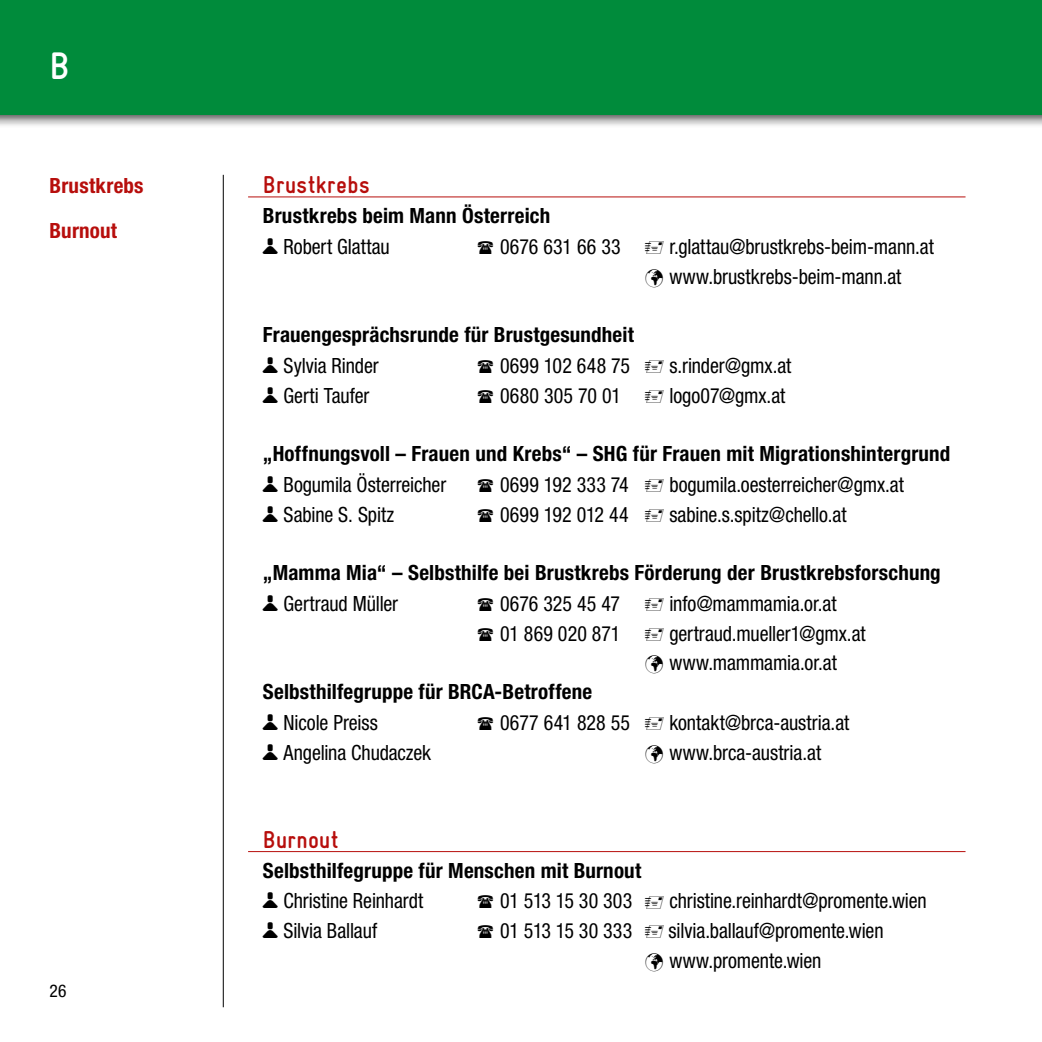
<style>
.page{position:relative;width:1042px;height:1042px;background:#fff}
.page>*{position:absolute;margin:0;border:0;box-sizing:border-box;transform-origin:0 0}
.t1{font:700 38.5px "Gravur Condensed";color:#fff}
.t2{font:700 24.5px "Gravur Condensed";letter-spacing:.015em;color:#b70e0c}
.t3{font:condensed 21px/29.8px "Helvetica Neue LT Pro";letter-spacing:-.005em;color:#000;scale:.95 1}
.t4{font:700 condensed 21px "Helvetica Neue LT Pro";letter-spacing:.01em;color:#000}
.t5{font:700 condensed 21px "Helvetica Neue LT Pro";letter-spacing:.01em;color:#b70e0c}
.t6{font:condensed 17.5px "Helvetica Neue LT Pro";color:#000}
.s1{font-family:"shg user";font-stretch:normal;font-size:28px}
</style>
<div class="page">
<div style="left:0;top:0;width:1042px;height:128px;background:#000;opacity:.75"></div>
<div style="left:0;top:0;width:1042px;height:114px;background:#008b3b"></div>
<hr style="left:223px;top:175px;width:1px;height:832px;background:#000">
<hr style="left:248px;top:851px;width:717px;height:1px;background:#b70e0c">
<hr style="left:248px;top:196px;width:717px;height:1px;background:#b70e0c">
<p class="t1" style="left:50px;top:45px;width:21px">B</p>
<p class="t5" style="left:50px;top:173px;width:95px">Brustkrebs</p>
<p class="t2" style="left:263px;top:171px;width:108px">Brustkrebs</p>
<p class="t4" style="left:263px;top:203px;width:289px">Brustkrebs beim Mann Österreich</p>
<p class="t5" style="left:50px;top:218px;width:69px">Burnout</p>
<p class="t3" style="left:263px;top:231px;width:135px"><span class="s1">A</span> Robert Glattau</p>
<p class="t3" style="left:500px;top:231px;width:129px">0676 631 66 33</p>
<p class="t3" style="left:669px;top:231px;width:280px">r.glattau@brustkrebs-beim-mann.at</p>
<p class="t3" style="left:645px;top:261px;width:271px">✓ www.brustkrebs-beim-mann.at</p>
<p class="t4" style="left:263px;top:322px;width:372px">Frauengesprächsrunde für Brustgesundheit</p>
<p class="t3" style="left:263px;top:350px;width:123px"><span class="s1">A</span> Sylvia Rinder</p>
<p class="t3" style="left:500px;top:350px;width:138px">0699 102 648 75</p>
<p class="t3" style="left:263px;top:380px;width:114px"><span class="s1">A</span> Gerti Taufer</p>
<p class="t3" style="left:500px;top:380px;width:129px">0680 305 70 01</p>
<p class="t3" style="left:669px;top:350px;width:130px">s.rinder@gmx.at logo07@gmx.at</p>
<p class="t4" style="left:263px;top:441px;width:689px">„Hoffnungsvoll – Frauen und Krebs“ – SHG für Frauen mit Migrationshintergrund</p>
<p class="t3" style="left:263px;top:469px;width:194px"><span class="s1">A</span> Bogumila Österreicher</p>
<p class="t3" style="left:500px;top:469px;width:137px">0699 192 333 74</p>
<p class="t3" style="left:669px;top:469px;width:248px">bogumila.oesterreicher@gmx.at</p>
<p class="t3" style="left:263px;top:499px;width:140px"><span class="s1">A</span> Sabine S. Spitz</p>
<p class="t3" style="left:500px;top:499px;width:137px">0699 192 012 44</p>
<p class="t3" style="left:669px;top:499px;width:188px">sabine.s.spitz@chello.at</p>
<p class="t4" style="left:263px;top:560px;width:679px">„Mamma Mia“ – Selbsthilfe bei Brustkrebs Förderung der Brustkrebsforschung</p>
<p class="t3" style="left:263px;top:588px;width:144px"><span class="s1">A</span> Gertraud Müller</p>
<p class="t3" style="left:500px;top:588px;width:128px">0676 325 45 47<br>01 869 020 871</p>
<p class="t3" style="left:669px;top:588px;width:208px">info@mammamia.or.at gertraud.mueller1@gmx.at</p>
<p class="t3" style="left:645px;top:648px;width:203px">✓ www.mammamia.or.at</p>
<p class="t4" style="left:263px;top:679px;width:331px">Selbsthilfegruppe für BRCA-Betroffene</p>
<p class="t3" style="left:263px;top:707px;width:123px"><span class="s1">A</span> Nicole Preiss</p>
<p class="t3" style="left:500px;top:707px;width:138px">0677 641 828 55</p>
<p class="t3" style="left:263px;top:737px;width:178px"><span class="s1">A</span> Angelina Chudaczek</p>
<p class="t3" style="left:669px;top:707px;width:191px">kontakt@brca-austria.at</p>
<p class="t3" style="left:645px;top:737px;width:187px">✓ www.brca-austria.at</p>
<h3 class="t2" style="left:263px;top:826px;width:77px">Burnout</h3>
<p class="t6" style="left:50px;top:980px;width:18px">26</p>
<p class="t4" style="left:263px;top:857px;width:380px">Selbsthilfegruppe für Menschen mit Burnout</p>
<p class="t3" style="left:263px;top:886px;width:170px"><span class="s1">A</span> Christine Reinhardt</p>
<p class="t3" style="left:500px;top:886px;width:141px">01 513 15 30 303</p>
<p class="t3" style="left:669px;top:886px;width:272px">christine.reinhardt@promente.wien</p>
<p class="t3" style="left:263px;top:916px;width:122px"><span class="s1">A</span> Silvia Ballauf</p>
<p class="t3" style="left:500px;top:916px;width:141px">01 513 15 30 333</p>
<p class="t3" style="left:668px;top:916px;width:228px">silvia.ballauf@promente.wien</p>
<p class="t3" style="left:645px;top:945px;width:187px">✓ www.promente.wien</p>
</div>
